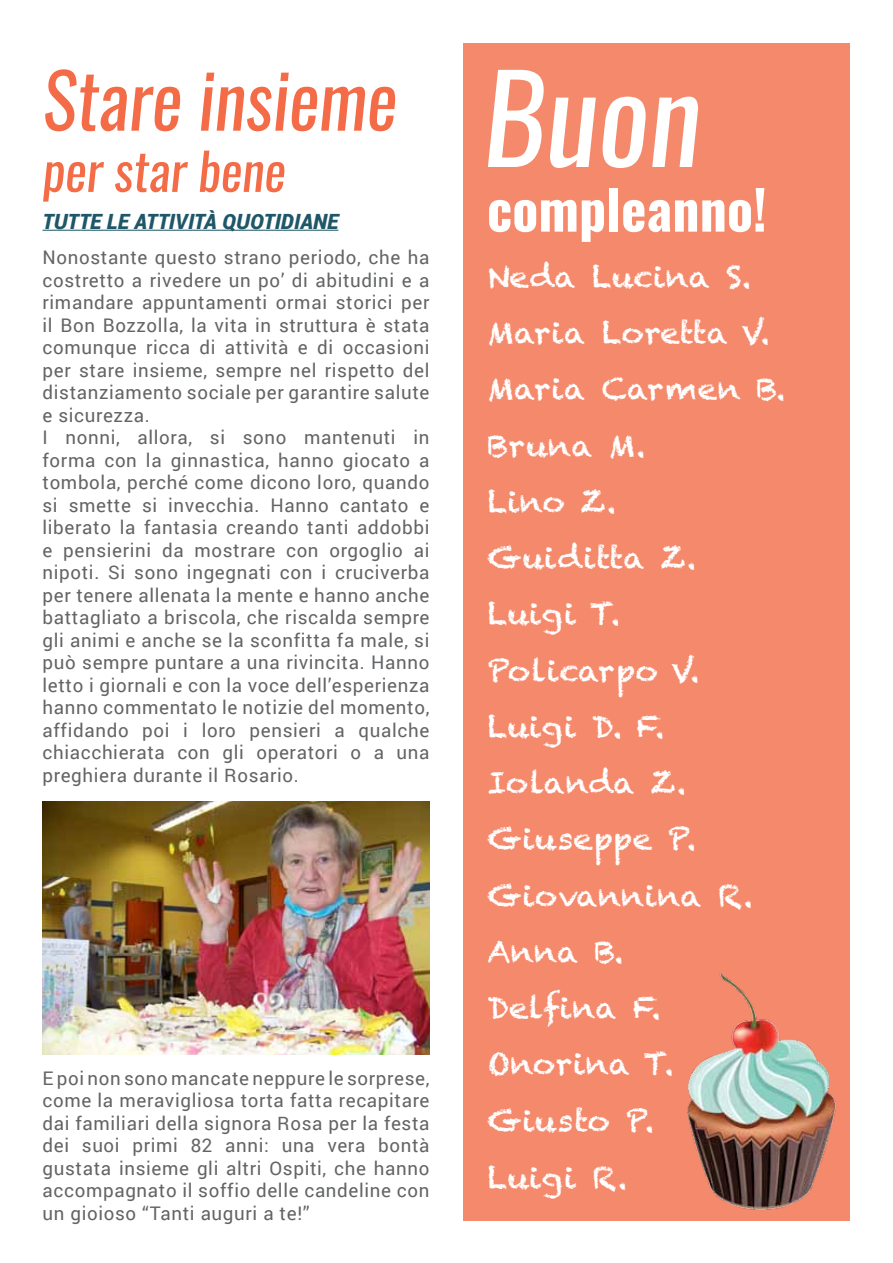
<style>
.page{position:relative;width:893px;height:1263px;background:#fff}
.page>*{position:absolute;margin:0;border:0;box-sizing:border-box;transform-origin:0 0}
.t1{font:italic 120px "Oswald";color:#fff}
.t2{font:italic 75px "Oswald";color:#f36c47;scale:.96 1}
.t3{font:700 54px "Oswald";color:#fff}
.t4{font:italic 51px "Oswald";color:#f36c47}
.t5{font:30px/56.2px "Chalkduster";color:#fff;scale:1.05 1}
.t6{font:italic 900 21px "Roboto";letter-spacing:.01em;color:#1f5768}
.t7{font:18.75px/22.5px "Roboto";letter-spacing:.035em;color:#636466}
</style>
<div class="page">
<div style="left:463px;top:43px;width:387px;height:1177px;background:#f5896b"></div>
<img style="left:687px;top:973px;width:149px;height:237px">
<hr style="left:43px;top:230px;width:295px;height:1px;background:#1f5768">
<img style="left:43px;top:801px;width:386px;height:253px">
<h2 class="t2" style="left:43px;top:48px;width:371px">Stare insieme</h2>
<h3 class="t4" style="left:43px;top:136px;width:245px">per star bene</h3>
<p class="t6" style="left:43px;top:206px;width:297px">TUTTE LE ATTIVITÀ QUOTIDIANE</p>
<p class="t7" style="left:43px;top:246px;width:388px">Nonostante questo strano periodo, che ha costretto a rivedere un po’ di abitudini e a rimandare appuntamenti ormai storici per il Bon Bozzolla, la vita in struttura è stata comunque ricca di attività e di occasioni per stare insieme, sempre nel rispetto del distanziamento sociale per garantire salute e sicurezza.<br>I nonni, allora, si sono mantenuti in forma con la ginnastica, hanno giocato a tombola, perché come dicono loro, quando si smette si invecchia. Hanno cantato e liberato la fantasia creando tanti addobbi e pensierini da mostrare con orgoglio ai nipoti. Si sono ingegnati con i cruciverba per tenere allenata la mente e hanno anche battagliato a briscola, che riscalda sempre gli animi e anche se la sconfitta fa male, si può sempre puntare a una rivincita. Hanno letto i giornali e con la voce dell’esperienza hanno commentato le notizie del momento, affidando poi i loro pensieri a qualche chiacchierata con gli operatori o a una preghiera durante il Rosario.</p>
<p class="t7" style="left:43px;top:1066px;width:388px;text-align:justify">E poi non sono mancate neppure le sorprese, come la meravigliosa torta fatta recapitare dai familiari della signora Rosa per la festa dei suoi primi 82 anni: una vera bontà gustata insieme gli altri Ospiti, che hanno accompagnato il soffio delle candeline con un gioioso “Tanti auguri a te!”</p>
<h1 class="t1" style="left:483px;top:35px;width:219px">Buon</h1>
<h3 class="t3" style="left:487px;top:172px;width:281px">compleanno!</h3>
<h3 class="t5" style="left:488px;top:248px;width:285px">Neda Lucina S.<br>Maria Loretta V.<br>Maria Carmen B.<br>Bruna M.<br>Lino Z.<br>Guiditta Z.<br>Luigi T.<br>Policarpo V.<br>Luigi D. F.<br>Iolanda Z.<br>Giuseppe P.<br>Giovannina R.<br>Anna B.<br>Delfina F.<br>Onorina T.<br>Giusto P.<br>Luigi R.</h3>
</div>
